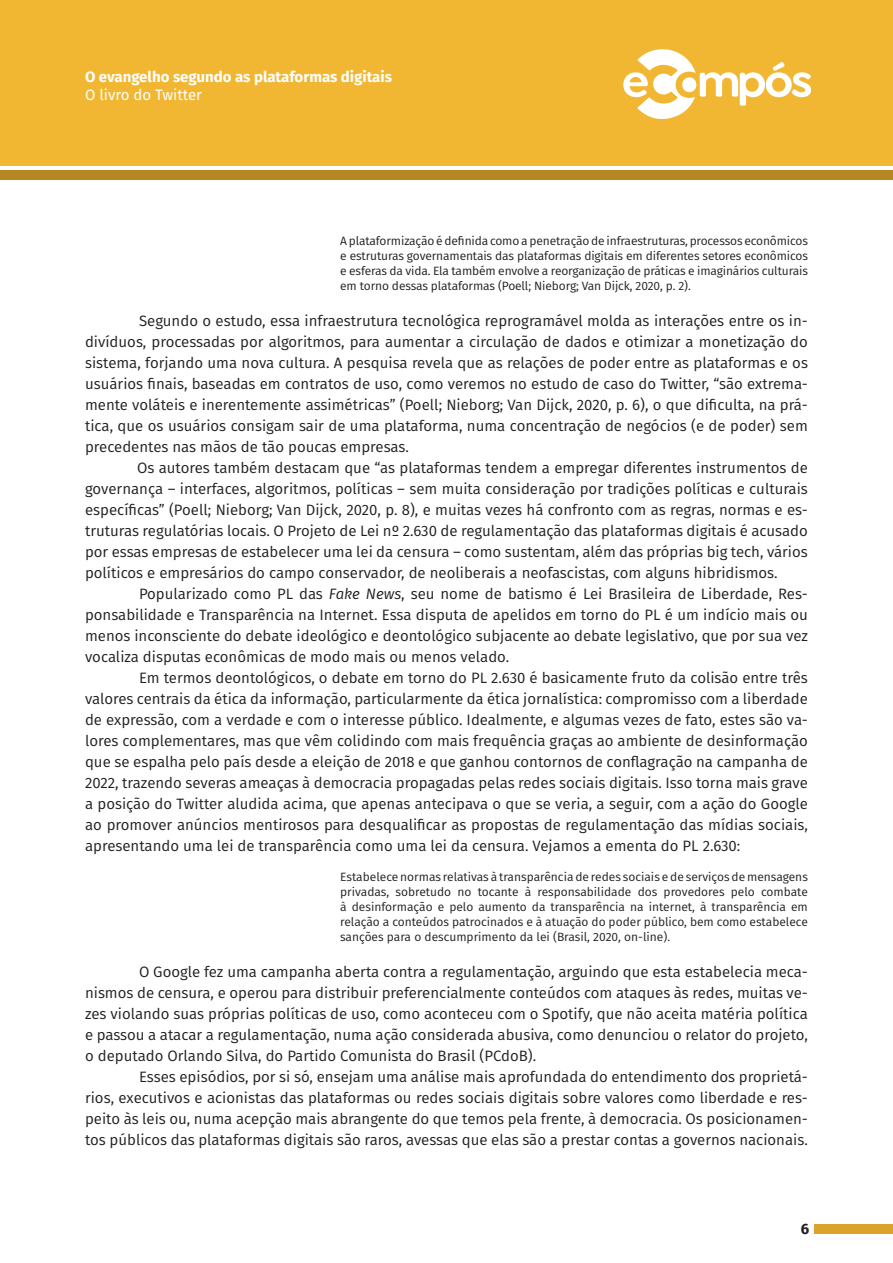
<style>
.page{position:relative;width:893px;height:1263px;background:#fff}
.page>*{position:absolute;margin:0;border:0;box-sizing:border-box;transform-origin:0 0}
.Texto{font:15px/21px "Fira Sans";color:#231f20;text-align:justify}
.t1{font:700 15px "Fira Sans";color:#fff}
.t2{font:15px "Fira Sans";color:#fff}
.t3{font:700 15px "Fira Sans";color:#231f20}
.Citação__3_Linhas{font:12px/15px "Fira Sans";letter-spacing:-.01em;color:#231f20;text-align:justify}
.s1{font-style:italic}
</style>
<div class="page">
<div style="left:0;top:0;width:893px;height:166px;background:#f2b732"></div>
<div style="left:0;top:170px;width:893px;height:10px;background:#b48723"></div>
<div style="left:814px;top:1224px;width:79px;height:9px;background:#d9a42c"></div>
<svg style="left:623px;top:49px;width:188px;height:70px"></svg>
<p class="t1" style="left:85px;top:64px;width:308px">O evangelho segundo as plataformas digitais</p>
<p class="t2" style="left:85px;top:84px;width:118px">O livro do Twitter</p>
<p class="Citação__3_Linhas" style="left:340px;top:233px;width:469px">A plataformização é definida como a penetração de infraestruturas, processos econômicos e estruturas governamentais das plataformas digitais em diferentes setores econômicos e esferas da vida. Ela também envolve a reorganização de práticas e imaginários culturais em torno dessas plataformas (Poell; Nieborg; Van Dijck, 2020, p. 2).</p>
<p class="Texto" style="left:85px;top:310px;width:724px;text-indent:54px">Segundo o estudo, essa infraestrutura tecnológica reprogramável molda as interações entre os in&shy;divíduos, processadas por algoritmos, para aumentar a circulação de dados e otimizar a monetização do sistema, forjando uma nova cultura. A pesquisa revela que as relações de poder entre as plataformas e os usuários finais, baseadas em contratos de uso, como veremos no estudo de caso do Twitter, “são extrema&shy;mente voláteis e inerentemente assimétricas” (Poell; Nieborg; Van Dijck, 2020, p. 6), o que dificulta, na prá&shy;tica, que os usuários consigam sair de uma plataforma, numa concentração de negócios (e de poder) sem precedentes nas mãos de tão poucas empresas.</p>
<p class="Texto" style="left:85px;top:457px;width:724px;text-indent:52px">Os autores também destacam que “as plataformas tendem a empregar diferentes instrumentos de governança – interfaces, algoritmos, políticas – sem muita consideração por tradições políticas e culturais específicas” (Poell; Nieborg; Van Dijck, 2020, p. 8), e muitas vezes há confronto com as regras, normas e es&shy;truturas regulatórias locais. O Projeto de Lei nº 2.630 de regulamentação das plataformas digitais é acusado por essas empresas de estabelecer uma lei da censura – como sustentam, além das próprias big tech, vários políticos e empresários do campo conservador, de neoliberais a neofascistas, com alguns hibridismos.</p>
<p class="Texto" style="left:85px;top:583px;width:724px;text-indent:54px">Popularizado como PL das <span class="s1">Fake News</span>, seu nome de batismo é Lei Brasileira de Liberdade, Res&shy;ponsabilidade e Transparência na Internet. Essa disputa de apelidos em torno do PL é um indício mais ou menos inconsciente do debate ideológico e deontológico subjacente ao debate legislativo, que por sua vez vocaliza disputas econômicas de modo mais ou menos velado.</p>
<p class="Texto" style="left:85px;top:667px;width:724px;text-indent:54px">Em termos deontológicos, o debate em torno do PL 2.630 é basicamente fruto da colisão entre três valores centrais da ética da informação, particularmente da ética jornalística: compromisso com a liberdade de expressão, com a verdade e com o interesse público. Idealmente, e algumas vezes de fato, estes são va&shy;lores complementares, mas que vêm colidindo com mais frequência graças ao ambiente de desinformação que se espalha pelo país desde a eleição de 2018 e que ganhou contornos de conflagração na campanha de 2022, trazendo severas ameaças à democracia propagadas pelas redes sociais digitais. Isso torna mais grave a posição do Twitter aludida acima, que apenas antecipava o que se veria, a seguir, com a ação do Google ao promover anúncios mentirosos para desqualificar as propostas de regulamentação das mídias sociais, apresentando uma lei de transparência como uma lei da censura. Vejamos a ementa do PL 2.630:</p>
<p class="Citação__3_Linhas" style="left:340px;top:869px;width:469px">Estabelece normas relativas à transparência de redes sociais e de serviços de mensagens privadas, sobretudo no tocante à responsabilidade dos provedores pelo combate à desinformação e pelo aumento da transparência na internet, à transparência em relação a conteúdos patrocinados e à atuação do poder público, bem como estabelece sanções para o descumprimento da lei (Brasil, 2020, on-line).</p>
<p class="Texto" style="left:85px;top:961px;width:724px;text-indent:54px">O Google fez uma campanha aberta contra a regulamentação, arguindo que esta estabelecia meca&shy;nismos de censura, e operou para distribuir preferencialmente conteúdos com ataques às redes, muitas ve&shy;zes violando suas próprias políticas de uso, como aconteceu com o Spotify, que não aceita matéria política e passou a atacar a regulamentação, numa ação considerada abusiva, como denunciou o relator do projeto, o deputado Orlando Silva, do Partido Comunista do Brasil (PCdoB).</p>
<p class="Texto" style="left:85px;top:1066px;width:724px;text-indent:54px">Esses episódios, por si só, ensejam uma análise mais aprofundada do entendimento dos proprietá&shy;rios, executivos e acionistas das plataformas ou redes sociais digitais sobre valores como liberdade e res&shy;peito às leis ou, numa acepção mais abrangente do que temos pela frente, à democracia. Os posicionamen&shy;tos públicos das plataformas digitais são raros, avessas que elas são a prestar contas a governos nacionais.</p>
<p class="t3" style="left:801px;top:1216px;width:10px">6</p>
</div>
